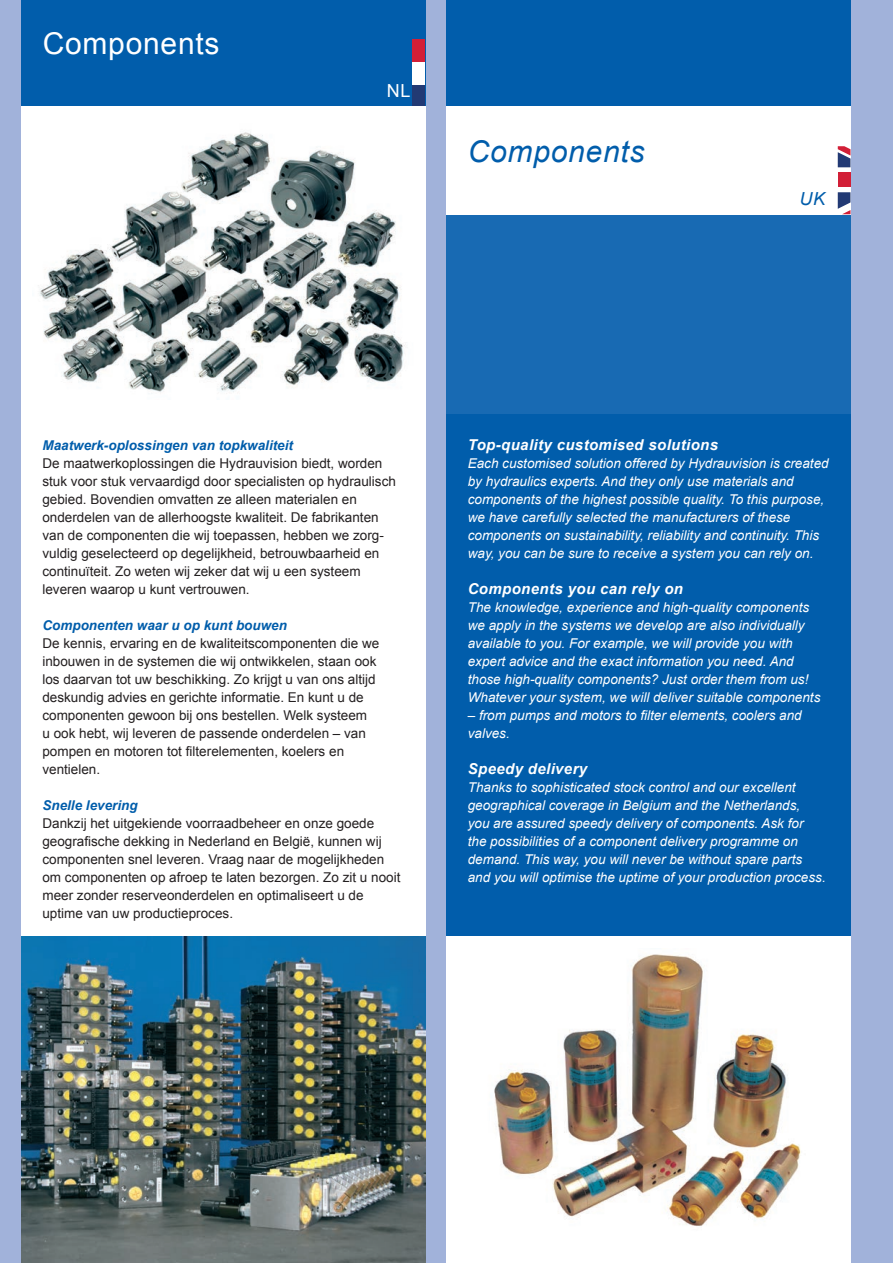
<style>
.page{position:relative;width:893px;height:1263px;background:#a1b2da}
.page>*{position:absolute;margin:0;border:0;box-sizing:border-box;transform-origin:0 0}
.t1{font:italic 30px "Arial";letter-spacing:.025em;color:#015dab}
.t2{font:30px "Arial";letter-spacing:.025em;color:#fff}
.t3{font:italic 18px "Arial";color:#015dab}
.t4{font:18px "Arial";color:#fff}
.t5{font:italic 700 15px "Arial";letter-spacing:.025em;color:#fff}
.t6{font:13.5px/18px "Arial";color:#231f20}
.t7{font:italic 13.5px/18px "Arial";color:#fff}
.t8{font:italic 700 13.5px "Arial";color:#015dab}
</style>
<div class="page">
<div style="left:446px;top:0;width:404px;height:1263px;background:#186ab3"></div>
<div style="left:446px;top:414px;width:404px;height:527px;background:#015dab"></div>
<div style="left:446px;top:0;width:404px;height:106px;background:#015dab"></div>
<div style="left:21px;top:396px;width:404px;height:867px;background:#fff"></div>
<div style="left:446px;top:936px;width:404px;height:327px;background:#fff"></div>
<img style="left:494px;top:954px;width:307px;height:272px">
<div style="left:446px;top:106px;width:404px;height:108px;background:#fff"></div>
<div style="left:838px;top:172px;width:12px;height:15px;background:#d21f37"></div>
<svg style="left:838px;top:146px;width:12px;height:21px"></svg>
<svg style="left:838px;top:192px;width:12px;height:22px"></svg>
<div style="left:21px;top:0;width:404px;height:106px;background:#015dab"></div>
<div style="left:412px;top:39px;width:13px;height:67px;background:#fff"></div>
<div style="left:412px;top:39px;width:13px;height:22px;background:#d21f37"></div>
<div style="left:412px;top:85px;width:13px;height:21px;background:#223a74"></div>
<div style="left:21px;top:106px;width:404px;height:308px;background:#fff"></div>
<img style="left:38px;top:132px;width:367px;height:262px">
<img style="left:21px;top:936px;width:404px;height:327px">
<h1 class="t2" style="left:43px;top:24px;width:178px">Components</h1>
<h2 class="t4" style="left:387px;top:79px;width:25px">NL</h2>
<h1 class="t1" style="left:468px;top:132px;width:178px">Components</h1>
<h2 class="t3" style="left:799px;top:187px;width:27px">UK</h2>
<p class="t8" style="left:42px;top:436px;width:252px">Maatwerk-oplossingen van topkwaliteit</p>
<p class="t6" style="left:42px;top:454px;width:355px">De maatwerkoplossingen die Hydrauvision biedt, worden stuk voor stuk vervaardigd door specialisten op hydraulisch gebied. Bovendien omvatten ze alleen materialen en onderdelen van de allerhoogste kwaliteit. De fabrikanten van de componenten die wij toepassen, hebben we zorg - vuldig geselecteerd op degelijkheid, betrouwbaarheid en continuïteit. Zo weten wij zeker dat wij u een systeem leveren waarop u kunt vertrouwen.</p>
<p class="t8" style="left:42px;top:616px;width:246px">Componenten waar u op kunt bouwen</p>
<p class="t6" style="left:42px;top:634px;width:338px">De kennis, ervaring en de kwaliteitscomponenten die we inbouwen in de systemen die wij ontwikkelen, staan ook los daarvan tot uw beschikking. Zo krijgt u van ons altijd deskundig advies en gerichte informatie. En kunt u de componenten gewoon bij ons bestellen. Welk systeem<br>u ook hebt, wij leveren de passende onderdelen – van pompen en motoren tot filterelementen, koelers en ventielen.</p>
<p class="t8" style="left:42px;top:796px;width:97px">Snelle levering</p>
<p class="t6" style="left:42px;top:814px;width:359px">Dankzij het uitgekiende voorraadbeheer en onze goede geografische dekking in Nederland en België, kunnen wij componenten snel leveren. Vraag naar de mogelijkheden om componenten op afroep te laten bezorgen. Zo zit u nooit meer zonder reserveonderdelen en optimaliseert u de uptime van uw productieproces.</p>
<p class="t5" style="left:468px;top:435px;width:252px">Top-quality customised solutions</p>
<p class="t7" style="left:468px;top:454px;width:362px">Each customised solution offered by Hydrauvision is created by hydraulics experts. And they only use materials and components of the highest possible quality. To this purpose, we have carefully selected the manufacturers of these components on sustainability, reliability and continuity. This way, you can be sure to receive a system you can rely on.</p>
<p class="t5" style="left:468px;top:579px;width:217px">Components you can rely on</p>
<p class="t7" style="left:468px;top:598px;width:354px">The knowledge, experience and high-quality components we apply in the systems we develop are also individually available to you. For example, we will provide you with expert advice and the exact information you need. And those high-quality components? Just order them from us!<br>Whatever your system, we will deliver suitable components</p>
<p class="t7" style="left:468px;top:706px;width:335px">– from pumps and motors to filter elements, coolers and valves.</p>
<p class="t5" style="left:468px;top:759px;width:121px">Speedy delivery</p>
<p class="t7" style="left:468px;top:778px;width:359px">Thanks to sophisticated stock control and our excellent geographical coverage in Belgium and the Netherlands,<br>you are assured speedy delivery of components. Ask for<br>the possibilities of a component delivery programme on demand. This way, you will never be without spare parts and you will optimise the uptime of your production process.</p>
</div>
